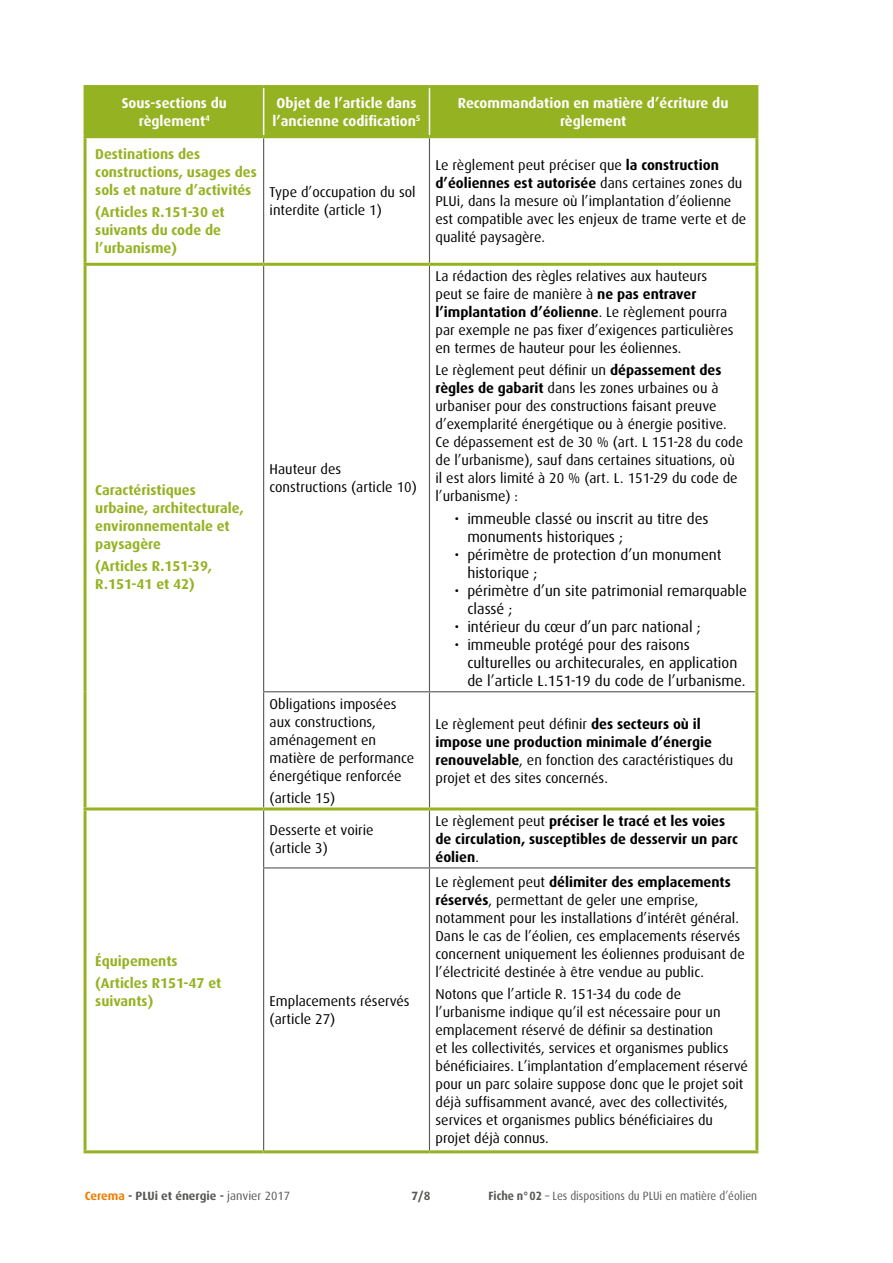
<style>
.page{position:relative;width:893px;height:1263px;background:#fff}
.page>*{position:absolute;margin:0;border:0;box-sizing:border-box;transform-origin:0 0}
.t1{font:15px/18px "Dax OT";color:#000}
.t2{font:14.25px/18px "Dax OT";color:#000}
.t3{font:700 14.25px/18px "Dax OT";color:#95b222}
.t4{font:700 14.25px/18px "Dax OT";color:#fff;text-align:center}
.t5{font:700 14.25px/18px "Dax OT";color:#000}
.t6{font:12px "Dax OT";color:#575756;scale:.93 1}
.t7{font:700 12px "Dax OT";color:#575756}
.s1{font-weight:700}
.s2{font-weight:400}
.s3{color:#ef7d00}
</style>
<div class="page">
<div style="left:87px;top:88px;width:668px;height:47px;background:#95b222"></div>
<hr style="left:84px;top:138px;width:3px;height:125px;background:#95b222">
<hr style="left:755px;top:138px;width:3px;height:125px;background:#95b222">
<hr style="left:263px;top:138px;width:1px;height:125px;background:#575756">
<hr style="left:429px;top:138px;width:1px;height:125px;background:#575756">
<hr style="left:84px;top:263px;width:180px;height:3px;background:#95b222">
<hr style="left:84px;top:266px;width:3px;height:426px;background:#95b222">
<hr style="left:84px;top:692px;width:3px;height:115px;background:#95b222">
<hr style="left:264px;top:263px;width:165px;height:3px;background:#95b222">
<hr style="left:429px;top:263px;width:329px;height:3px;background:#95b222">
<hr style="left:755px;top:266px;width:3px;height:426px;background:#95b222">
<hr style="left:755px;top:692px;width:3px;height:115px;background:#95b222">
<hr style="left:263px;top:266px;width:1px;height:425px;background:#575756">
<hr style="left:429px;top:266px;width:1px;height:425px;background:#575756">
<hr style="left:263px;top:691px;width:166px;height:1px;background:#575756">
<hr style="left:263px;top:692px;width:1px;height:115px;background:#575756">
<hr style="left:429px;top:691px;width:326px;height:1px;background:#575756">
<hr style="left:429px;top:692px;width:1px;height:115px;background:#575756">
<hr style="left:84px;top:807px;width:180px;height:3px;background:#95b222">
<hr style="left:84px;top:810px;width:3px;height:58px;background:#95b222">
<hr style="left:84px;top:868px;width:3px;height:282px;background:#95b222">
<hr style="left:84px;top:1150px;width:180px;height:3px;background:#95b222">
<hr style="left:264px;top:807px;width:165px;height:3px;background:#95b222">
<hr style="left:429px;top:807px;width:329px;height:3px;background:#95b222">
<hr style="left:755px;top:810px;width:3px;height:58px;background:#95b222">
<hr style="left:755px;top:868px;width:3px;height:282px;background:#95b222">
<hr style="left:264px;top:1150px;width:165px;height:3px;background:#95b222">
<hr style="left:429px;top:1150px;width:329px;height:3px;background:#95b222">
<hr style="left:263px;top:810px;width:1px;height:57px;background:#575756">
<hr style="left:429px;top:810px;width:1px;height:57px;background:#575756">
<hr style="left:263px;top:867px;width:166px;height:1px;background:#575756">
<hr style="left:263px;top:868px;width:1px;height:282px;background:#575756">
<hr style="left:429px;top:867px;width:326px;height:1px;background:#575756">
<hr style="left:429px;top:868px;width:1px;height:282px;background:#575756">
<hr style="left:263px;top:88px;width:1px;height:47px;background:#fff">
<hr style="left:429px;top:88px;width:1px;height:47px;background:#fff">
<hr style="left:84px;top:85px;width:180px;height:3px;background:#95b222">
<hr style="left:84px;top:88px;width:3px;height:47px;background:#95b222">
<hr style="left:264px;top:85px;width:165px;height:3px;background:#95b222">
<hr style="left:429px;top:85px;width:329px;height:3px;background:#95b222">
<hr style="left:755px;top:88px;width:3px;height:47px;background:#95b222">
<hr style="left:84px;top:135px;width:180px;height:3px;background:#95b222">
<hr style="left:264px;top:135px;width:165px;height:3px;background:#95b222">
<hr style="left:429px;top:135px;width:329px;height:3px;background:#95b222">
<p class="t4" style="left:122px;top:94px;width:107px">Sous-sections du règlement<sup>4</sup></p>
<p class="t4" style="left:272px;top:94px;width:150px;text-align:left">Objet de l’article dans l’ancienne codification<sup>5</sup></p>
<p class="t4" style="left:458px;top:94px;width:272px">Recommandation en matière d’écriture du règlement</p>
<p class="t3" style="left:95px;top:145px;width:163px">Destinations des constructions, usages des sols et nature d’activités</p>
<p class="t3" style="left:95px;top:203px;width:131px">(Articles R.151-30 et suivants du code de l’urbanisme)</p>
<p class="t2" style="left:435px;top:156px;width:312px">Le règlement peut préciser que <span class="s1">la construction d’éoliennes est autorisée</span> dans certaines zones du PLUi, dans la mesure où l’implantation d’éolienne est compatible avec les enjeux de trame verte et de qualité paysagère.</p>
<p class="t2" style="left:270px;top:183px;width:148px">Type d’occupation du sol interdite (article 1)</p>
<p class="t3" style="left:95px;top:481px;width:150px">Caractéristiques urbaine, architecturale, environnementale et paysagère</p>
<p class="t3" style="left:95px;top:557px;width:118px">(Articles R.151-39,<br>R.151-41 et 42)</p>
<p class="t3" style="left:95px;top:950px;width:128px;line-height:22.2px">Équipements (Articles R151-47 et</p>
<p class="t3" style="left:95px;top:992px;width:60px">suivants)</p>
<p class="t2" style="left:270px;top:461px;width:149px">Hauteur des constructions (article 10)</p>
<p class="t2" style="left:270px;top:695px;width:146px">Obligations imposées aux constructions, aménagement en matière de performance énergétique renforcée</p>
<p class="t2" style="left:270px;top:789px;width:67px">(article 15)</p>
<p class="t2" style="left:435px;top:267px;width:299px">La rédaction des règles relatives aux hauteurs peut se faire de manière à <span class="s1">ne pas entraver l’implantation d’éolienne</span>. Le règlement pourra par exemple ne pas fixer d’exigences particulières en termes de hauteur pour les éoliennes.</p>
<p class="t2" style="left:435px;top:362px;width:309px">Le règlement peut définir un <span class="s1">dépassement des règles de gabarit</span> dans les zones urbaines ou à urbaniser pour des constructions faisant preuve d’exemplarité énergétique ou à énergie positive.<br>Ce dépassement est de 30 % (art. L 151-28 du code de l’urbanisme), sauf dans certaines situations, où il est alors limité à 20 % (art. L. 151-29 du code de l’urbanisme) :</p>
<p class="t1" style="left:467px;top:510px;width:243px;text-indent:-13px">• immeuble classé ou inscrit au titre des monuments historiques ;</p>
<p class="t1" style="left:467px;top:546px;width:256px;text-indent:-13px">• périmètre de protection d’un monument historique ;</p>
<p class="t1" style="left:467px;top:582px;width:281px;text-indent:-13px">• périmètre d’un site patrimonial remarquable classé ;</p>
<p class="t1" style="left:455px;top:618px;width:248px">• intérieur du cœur d’un parc national ;</p>
<p class="t1" style="left:467px;top:636px;width:280px;text-indent:-13px">• immeuble protégé pour des raisons culturelles ou architecurales, en application de l’article L.151-19 du code de l’urbanisme.</p>
<p class="t2" style="left:435px;top:715px;width:299px">Le règlement peut définir <span class="s1">des secteurs où il impose une production minimale d’énergie renouvelable</span>, en fonction des caractéristiques du projet et des sites concernés.</p>
<p class="t2" style="left:270px;top:821px;width:106px">Desserte et voirie (article 3)</p>
<p class="t5" style="left:435px;top:812px;width:304px"><span class="s2">Le règlement peut</span> préciser le tracé et les voies de circulation, susceptibles de desservir un parc éolien<span class="s2">.</span></p>
<p class="t2" style="left:270px;top:992px;width:141px">Emplacements réservés (article 27)</p>
<p class="t2" style="left:435px;top:873px;width:311px">Le règlement peut <span class="s1">délimiter des emplacements réservés</span>, permettant de geler une emprise, notamment pour les installations d’intérêt général.<br>Dans le cas de l’éolien, ces emplacements réservés concernent uniquement les éoliennes produisant de l’électricité destinée à être vendue au public.</p>
<p class="t2" style="left:435px;top:986px;width:314px">Notons que l’article R. 151-34 du code de l’urbanisme indique qu’il est nécessaire pour un emplacement réservé de définir sa destination<br>et les collectivités, services et organismes publics bénéficiaires. L’implantation d’emplacement réservé pour un parc solaire suppose donc que le projet soit déjà suffisamment avancé, avec des collectivités, services et organismes publics bénéficiaires du projet déjà connus.</p>
<p class="t7" style="left:85px;top:1189px;width:207px"><span class="s3">Cerema</span> - PLUi et énergie - <span class="s2">janvier 2017</span></p>
<p class="t7" style="left:411px;top:1189px;width:21px">7/8</p>
<p class="t6" style="left:488px;top:1189px;width:290px"><span class="s1">Fiche n°02</span> – Les dispositions du PLUi en matière d’éolien</p>
</div>
